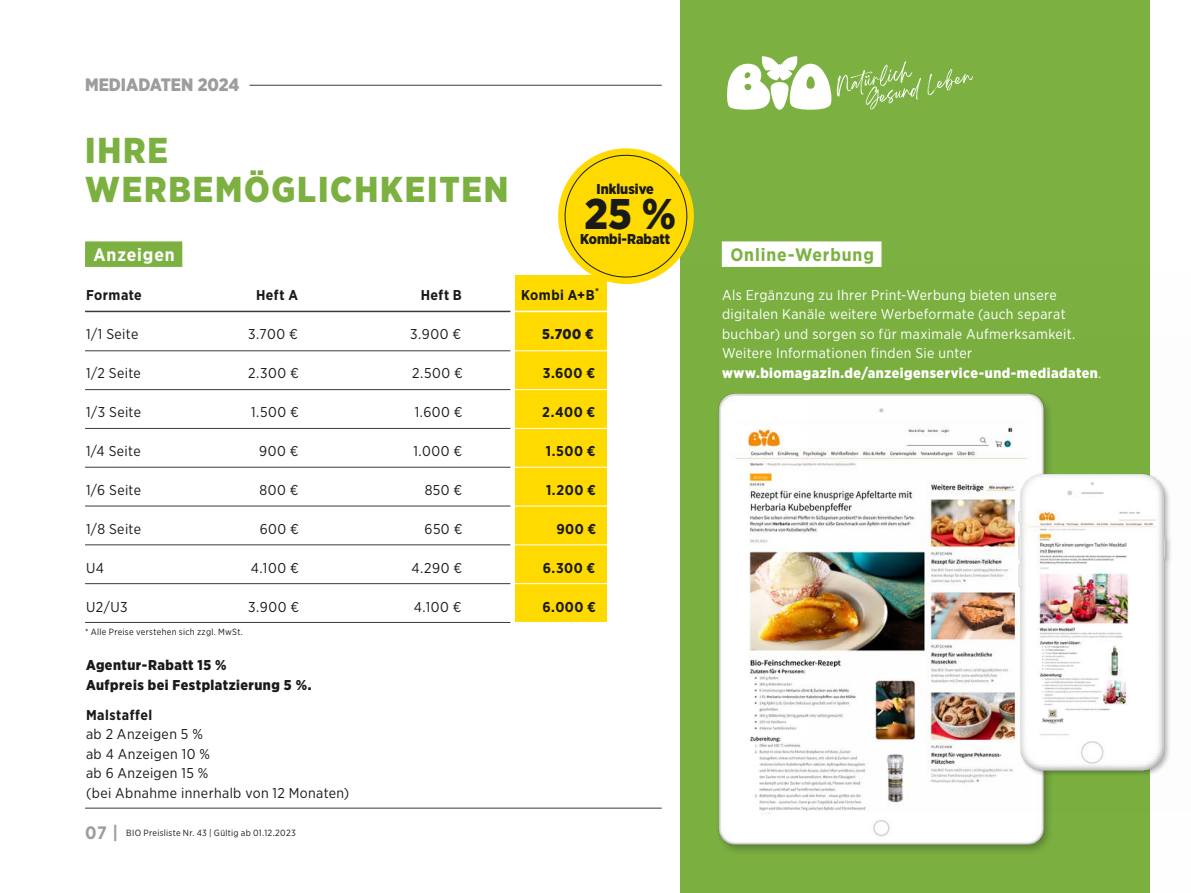
<style>
.page{position:relative;width:1191px;height:893px;background:#fff}
.page>*{position:absolute;margin:0;border:0;box-sizing:border-box;transform-origin:0 0}
.t1{font:900 42.9px "Gotham Narrow";color:#1a1a18}
.t2{font:900 36px/39px "Gotham Narrow";letter-spacing:.05em;color:#7cb142}
.t3{font:900 18px "Gotham Narrow";color:#9c9d9d}
.t4{font:700 18px "Gotham Narrow";letter-spacing:.05em;color:#7cb142}
.t5{font:700 18px "Gotham Narrow";letter-spacing:.05em;color:#fff}
.t6{font:14.25px/19.5px "Gotham Narrow";letter-spacing:.025em;color:#fff}
.t7{font:14.25px/19.5px "Gotham Narrow";letter-spacing:.03em;color:#1a1a18}
.t8{font:700 14.25px "Gotham Narrow";letter-spacing:.035em;color:#1a1a18}
.t9{font:900 14.25px/19.5px "Gotham Narrow";letter-spacing:.03em;color:#1a1a18}
.t10{font:900 14.25px "Gotham Narrow";color:#1a1a18}
.t11{font:9px "Gotham Narrow";letter-spacing:.03em;color:#1a1a18}
.s1{font-weight:700;font-size:18px;color:#9c9d9d}
.s2{font-weight:900}
</style>
<div class="page">
<div style="left:514px;top:275px;width:92px;height:347px;background:#ffda00"></div>
<div style="left:680px;top:0;width:469px;height:893px;background:#7cb142"></div>
<div style="left:85px;top:241px;width:97px;height:26px;background:#7cb142"></div>
<svg style="left:927px;top:69px;width:46px;height:26px"></svg>
<svg style="left:727px;top:56px;width:194px;height:54px"></svg>
<hr style="left:249px;top:85px;width:413px;height:1px;background:#3b3b3a">
<div style="left:722px;top:241px;width:159px;height:26px;background:#fff"></div>
<img style="left:718px;top:270px;width:432px;height:623px">
<img style="left:806px;top:337px;width:365px;height:475px">
<hr style="left:85px;top:808px;width:576px;height:1px;background:#3b3b3a">
<hr style="left:85px;top:311px;width:425px;height:1px;background:#3b3b3a">
<hr style="left:513px;top:311px;width:99px;height:1px;background:#fff">
<hr style="left:85px;top:351px;width:425px;height:1px;background:#3b3b3a">
<hr style="left:513px;top:351px;width:99px;height:1px;background:#fff">
<hr style="left:85px;top:389px;width:425px;height:1px;background:#3b3b3a">
<hr style="left:513px;top:389px;width:99px;height:1px;background:#fff">
<hr style="left:85px;top:428px;width:425px;height:1px;background:#3b3b3a">
<hr style="left:513px;top:428px;width:99px;height:1px;background:#fff">
<hr style="left:85px;top:467px;width:425px;height:1px;background:#3b3b3a">
<hr style="left:513px;top:467px;width:99px;height:1px;background:#fff">
<hr style="left:85px;top:506px;width:425px;height:1px;background:#3b3b3a">
<hr style="left:513px;top:506px;width:99px;height:1px;background:#fff">
<hr style="left:85px;top:545px;width:425px;height:1px;background:#3b3b3a">
<hr style="left:513px;top:545px;width:99px;height:1px;background:#fff">
<hr style="left:85px;top:583px;width:425px;height:1px;background:#3b3b3a">
<hr style="left:513px;top:583px;width:99px;height:1px;background:#fff">
<hr style="left:85px;top:622px;width:425px;height:1px;background:#3b3b3a">
<svg style="left:558px;top:148px;width:136px;height:142px"></svg>
<p class="t3" style="left:85px;top:72px;width:156px">MEDIADATEN 2024</p>
<h2 class="t2" style="left:85px;top:130px;width:425px">IHRE<br>WERBEMÖGLICHKEITEN</h2>
<p class="t10" style="left:596px;top:180px;width:59px">Inklusive</p>
<h1 class="t1" style="left:584px;top:185px;width:93px">25 %</h1>
<p class="t10" style="left:580px;top:230px;width:92px">Kombi-Rabatt</p>
<p class="t5" style="left:94px;top:243px;width:83px">Anzeigen</p>
<p class="t8" style="left:86px;top:285px;width:57px">Formate</p>
<p class="t8" style="left:256px;top:285px;width:43px">Heft A</p>
<p class="t8" style="left:421px;top:285px;width:43px">Heft B</p>
<p class="t8" style="left:521px;top:285px;width:79px">Kombi A+B<sup>*</sup></p>
<p class="t7" style="left:86px;top:323px;width:54px">1/1 Seite</p>
<p class="t7" style="left:248px;top:323px;width:51px">3.700 €</p>
<p class="t7" style="left:410px;top:323px;width:53px">3.900 €</p>
<p class="t9" style="left:542px;top:324px;width:53px">5.700 €</p>
<p class="t7" style="left:86px;top:363px;width:56px">1/2 Seite</p>
<p class="t7" style="left:248px;top:363px;width:52px">2.300 €</p>
<p class="t7" style="left:412px;top:363px;width:52px">2.500 €</p>
<p class="t8" style="left:543px;top:363px;width:54px">3.600 €</p>
<p class="t7" style="left:86px;top:402px;width:56px">1/3 Seite</p>
<p class="t7" style="left:251px;top:402px;width:49px">1.500 €</p>
<p class="t7" style="left:415px;top:402px;width:49px">1.600 €</p>
<p class="t8" style="left:542px;top:402px;width:55px">2.400 €</p>
<p class="t7" style="left:86px;top:441px;width:56px">1/4 Seite</p>
<p class="t7" style="left:259px;top:441px;width:41px">900 €</p>
<p class="t7" style="left:413px;top:441px;width:50px">1.000 €</p>
<p class="t8" style="left:546px;top:441px;width:51px">1.500 €</p>
<p class="t7" style="left:86px;top:480px;width:56px">1/6 Seite</p>
<p class="t7" style="left:259px;top:480px;width:41px">800 €</p>
<p class="t7" style="left:425px;top:480px;width:39px">850 €</p>
<p class="t8" style="left:546px;top:480px;width:51px">1.200 €</p>
<p class="t7" style="left:86px;top:519px;width:56px">1/8 Seite</p>
<p class="t7" style="left:260px;top:519px;width:41px">600 €</p>
<p class="t7" style="left:424px;top:519px;width:39px">650 €</p>
<p class="t8" style="left:556px;top:519px;width:42px">900 €</p>
<p class="t7" style="left:86px;top:558px;width:19px">U4</p>
<p class="t7" style="left:251px;top:558px;width:49px">4.100 €</p>
<p class="t7" style="left:411px;top:558px;width:52px">4.290 €</p>
<p class="t8" style="left:542px;top:558px;width:54px">6.300 €</p>
<p class="t7" style="left:86px;top:597px;width:43px">U2/U3</p>
<p class="t7" style="left:248px;top:597px;width:53px">3.900 €</p>
<p class="t7" style="left:414px;top:597px;width:49px">4.100 €</p>
<p class="t8" style="left:542px;top:597px;width:55px">6.000 €</p>
<p class="t11" style="left:85px;top:626px;width:159px">* Alle Preise verstehen sich zzgl. MwSt.</p>
<p class="t9" style="left:86px;top:655px;width:227px">Agentur-Rabatt 15 %<br>Aufpreis bei Festplatzierung 5 %.</p>
<p class="t8" style="left:86px;top:705px;width:68px">Malstaffel</p>
<p class="t7" style="left:86px;top:724px;width:265px">ab 2 Anzeigen 5 %<br>ab 4 Anzeigen 10 %<br>ab 6 Anzeigen 15 %<br>(bei Abnahme innerhalb von 12 Monaten)</p>
<p class="t11" style="left:85px;top:828px;width:212px"><span class="s1">07 |</span> BIO Preisliste Nr. 43 | Gültig ab 01.12.2023</p>
<p class="t4" style="left:730px;top:243px;width:145px">Online-Werbung</p>
<p class="t6" style="left:722px;top:284px;width:381px">Als Ergänzung zu Ihrer Print-Werbung bieten unsere digitalen Kanäle weitere Werbeformate (auch separat buchbar) und sorgen so für maximale Aufmerksamkeit.<br>Weitere Informationen finden Sie unter <span class="s2">www.biomagazin.de/anzeigenservice-und-mediadaten</span>.</p>
</div>
